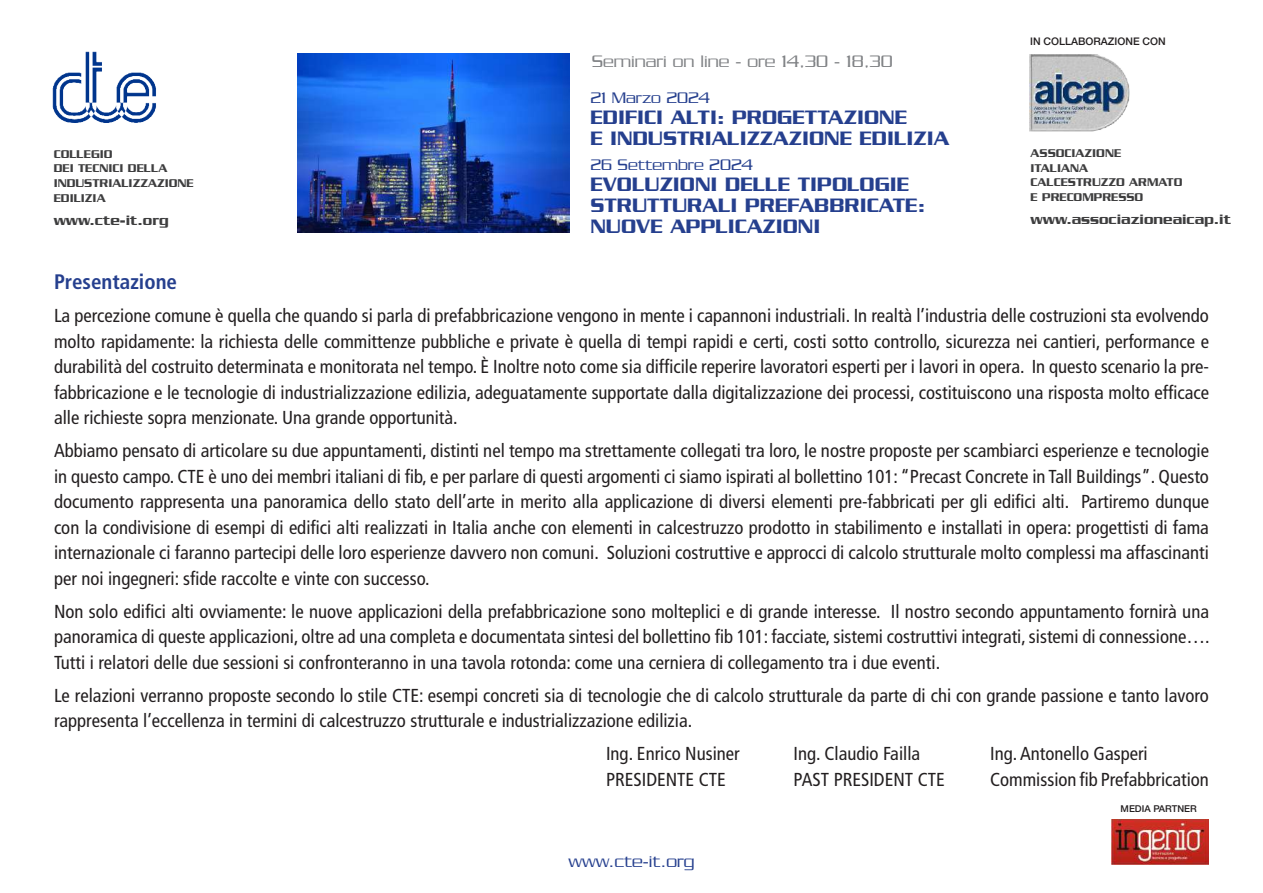
<style>
.page{position:relative;width:1263px;height:893px;background:#fff}
.page>*{position:absolute;margin:0;border:0;box-sizing:border-box;transform-origin:0 0}
.t1{font:500 21px/21px "Serpentine";color:#253f8e}
.t2{font:700 condensed 21px "Frutiger";color:#253f8e}
.t3{font:condensed 18.75px/25.5px "Frutiger";color:#231f20;text-align:justify}
.t4{font:300 18px "Serpentine";color:#808285}
.t5{font:300 18px "Serpentine";color:#253f8e}
.t6{font:300 16.5px "Serpentine";color:#253f8e}
.t7{font:500 15px "Serpentine";color:#3e3e3f}
.t8{font:500 12.15px/14.9px "Serpentine";color:#3e3e3f}
.t9{font:500 10.5px "Helvetica Neue";color:#231f20}
.t10{font:500 9.45px "Helvetica Neue";color:#231f20}
</style>
<div class="page">
<img style="left:1111px;top:819px;width:98px;height:45px">
<img style="left:1029px;top:54px;width:101px;height:78px">
<img style="left:52px;top:51px;width:104px;height:72px">
<img style="left:297px;top:54px;width:272px;height:179px">
<p class="t8" style="left:54px;top:146px;width:141px">COLLEGIO<br>DEI TECNICI DELLA<br>INDUSTRIALIZZAZIONE<br>EDILIZIA</p>
<p class="t7" style="left:54px;top:211px;width:116px">www.cte-it.org</p>
<p class="t4" style="left:592px;top:52px;width:303px">Seminari on line - ore 14,30 - 18,30</p>
<p class="t6" style="left:590px;top:88px;width:121px">21 Marzo 2024</p>
<p class="t1" style="left:590px;top:106px;width:360px">EDIFICI ALTI: PROGETTAZIONE<br>E INDUSTRIALIZZAZIONE EDILIZIA</p>
<p class="t6" style="left:590px;top:156px;width:164px">26 Settembre 2024</p>
<p class="t1" style="left:590px;top:174px;width:336px">EVOLUZIONI DELLE TIPOLOGIE<br>STRUTTURALI PREFABBRICATE:<br>NUOVE APPLICAZIONI</p>
<p class="t9" style="left:1030px;top:35px;width:137px">IN COLLABORAZIONE CON</p>
<p class="t8" style="left:1030px;top:145px;width:154px">ASSOCIAZIONE<br>ITALIANA<br>CALCESTRUZZO ARMATO<br>E PRECOMPRESSO</p>
<p class="t7" style="left:1030px;top:210px;width:202px">www.associazioneaicap.it</p>
<p class="t2" style="left:54px;top:270px;width:125px">Presentazione</p>
<p class="t3" style="left:54px;top:303px;width:1157px">La percezione comune è quella che quando si parla di prefabbricazione vengono in mente i capannoni industriali. In realtà l’industria delle costruzioni sta evolvendo molto rapidamente: la richiesta delle committenze pubbliche e private è quella di tempi rapidi e certi, costi sotto controllo, sicurezza nei cantieri, performance e durabilità del costruito determinata e monitorata nel tempo. È Inoltre noto come sia difficile reperire lavoratori esperti per i lavori in opera. In questo scenario la pre&shy;fabbricazione e le tecnologie di industrializzazione edilizia, adeguatamente supportate dalla digitalizzazione dei processi, costituiscono una risposta molto efficace alle richieste sopra menzionate. Una grande opportunità.</p>
<p class="t3" style="left:54px;top:438px;width:1156px">Abbiamo pensato di articolare su due appuntamenti, distinti nel tempo ma strettamente collegati tra loro, le nostre proposte per scambiarci esperienze e tecnologie in questo campo. CTE è uno dei membri italiani di fib, e per parlare di questi argomenti ci siamo ispirati al bollettino 101: “Precast Concrete in Tall Buildings”. Questo documento rappresenta una panoramica dello stato dell’arte in merito alla applicazione di diversi elementi pre-fabbricati per gli edifici alti. Partiremo dunque con la condivisione di esempi di edifici alti realizzati in Italia anche con elementi in calcestruzzo prodotto in stabilimento e installati in opera: progettisti di fama internazionale ci faranno partecipi delle loro esperienze davvero non comuni. Soluzioni costruttive e approcci di calcolo strutturale molto complessi ma affascinanti per noi ingegneri: sfide raccolte e vinte con successo.</p>
<p class="t3" style="left:54px;top:599px;width:1157px">Non solo edifici alti ovviamente: le nuove applicazioni della prefabbricazione sono molteplici e di grande interesse. Il nostro secondo appuntamento fornirà una panoramica di queste applicazioni, oltre ad una completa e documentata sintesi del bollettino fib 101: facciate, sistemi costruttivi integrati, sistemi di connessione….<br>Tutti i relatori delle due sessioni si confronteranno in una tavola rotonda: come una cerniera di collegamento tra i due eventi.</p>
<p class="t3" style="left:54px;top:683px;width:1156px">Le relazioni verranno proposte secondo lo stile CTE: esempi concreti sia di tecnologie che di calcolo strutturale da parte di chi con grande passione e tanto lavoro rappresenta l’eccellenza in termini di calcestruzzo strutturale e industrializzazione edilizia.</p>
<p class="t3" style="left:606px;top:741px;width:135px">Ing. Enrico Nusiner</p>
<p class="t3" style="left:794px;top:741px;width:128px">Ing. Claudio Failla</p>
<p class="t3" style="left:990px;top:741px;width:159px">Ing. Antonello Gasperi</p>
<p class="t3" style="left:606px;top:767px;width:121px">PRESIDENTE CTE</p>
<p class="t3" style="left:794px;top:767px;width:153px">PAST PRESIDENT CTE</p>
<p class="t3" style="left:990px;top:767px;width:220px">Commission fib Prefabbrication</p>
<p class="t10" style="left:1120px;top:803px;width:78px">MEDIA PARTNER</p>
<p class="t5" style="left:568px;top:852px;width:127px">www.cte-it.org</p>
</div>
